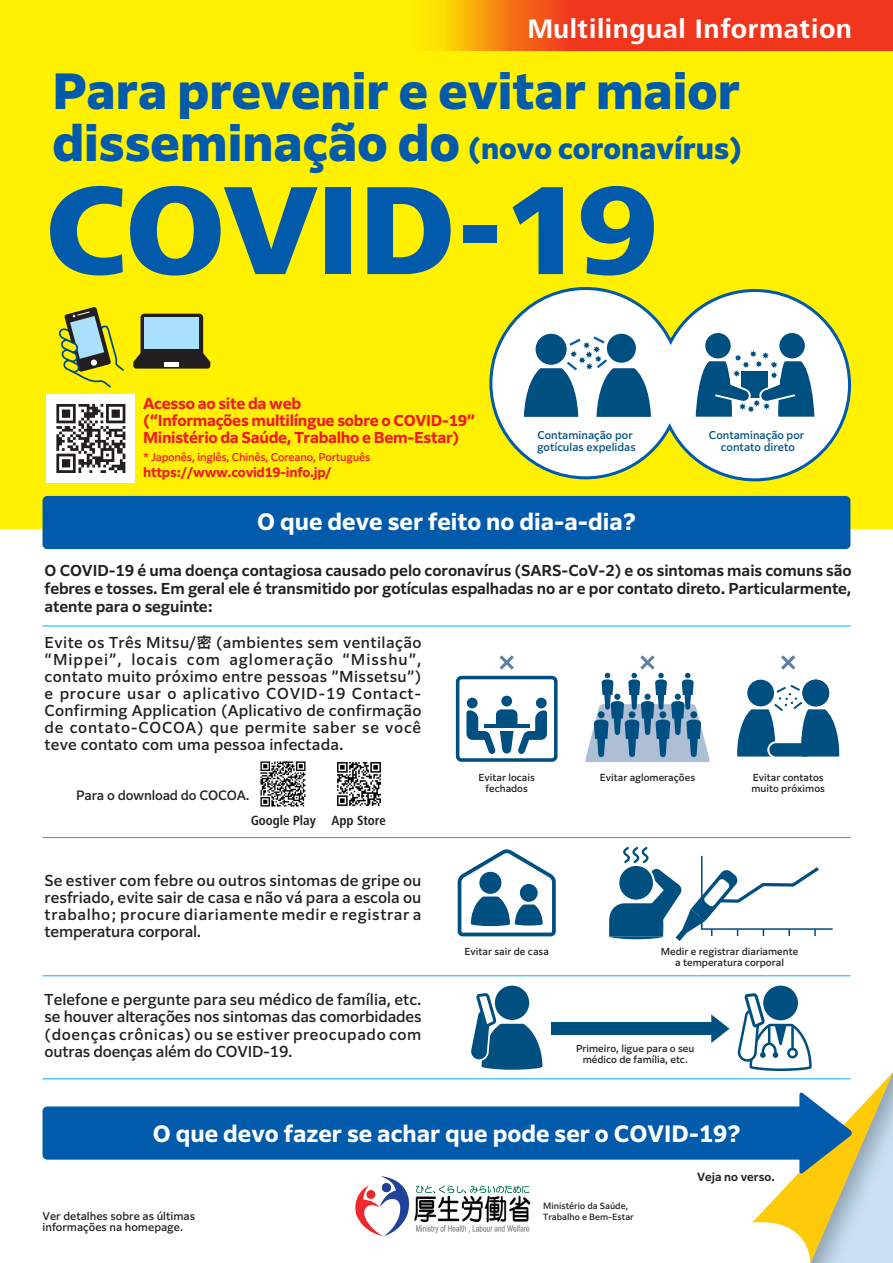
<style>
.page{position:relative;width:893px;height:1263px;background:#fff}
.page>*{position:absolute;margin:0;border:0;box-sizing:border-box;transform-origin:0 0}
.t1{font:800 130.2px "Frutiger Next LT";color:#015aaa}
.t2{font:800 47.85px/51.4px "Clarimo UDPE";color:#015aaa}
.t3{font:800 28.05px "Clarimo UDPE";color:#015aaa}
.t4{font:700 27.6px "Frutiger Next LT";letter-spacing:.02em;color:#fff}
.t5{font:700 22.35px "Clarimo UDPE";color:#fff}
.t6{font:500 14.85px/17px "Clarimo UDPE";letter-spacing:.01em;color:#231f20;text-align:justify}
.t7{font:600 14.85px/18px "Clarimo UDPE";letter-spacing:-.01em;color:#231f20;text-align:justify}
.t8{font:700 14.85px/17px "Clarimo UDPE";letter-spacing:-.02em;color:#ee1d23}
.t9{font:700 condensed 13.8px "Frutiger Next LT";color:#231f20}
.t10{font:700 12.75px "Clarimo UDPE";letter-spacing:-.02em;color:#ee1d23}
.t11{font:500 12.75px "Clarimo UDPE";letter-spacing:-.015em;color:#231f20}
.t12{font:600 11.1px "Clarimo UDPE";color:#231f20}
.t13{font:500 10.65px/12.8px "Clarimo UDPE";color:#004f81}
.t14{font:500 10.65px/11.7px "Clarimo UDPE";color:#231f20}
.t15{font:500 10.65px "Clarimo UDPE";letter-spacing:-.02em;color:#ee1d23}
.t16{font:500 9.6px/10.6px "Clarimo UDPE";color:#231f20;text-align:center}
.t17{font:500 8.55px/10.6px "Clarimo UDPE";color:#231f20}
.s1{font-family:"Hira Kaku Std N W6";font-weight:400}
</style>
<div class="page">
<div style="left:0;top:0;width:893px;height:529px;background:#fff101"></div>
<div style="left:141px;top:314px;width:62px;height:42px;background:#231f20;border-radius:4px"></div>
<svg style="left:133px;top:351px;width:77px;height:18px"></svg>
<div style="left:144px;top:318px;width:55px;height:31px;background:#aae0f9"></div>
<hr style="left:165px;top:362px;width:14px;height:4px;background:#fff">
<svg style="left:58px;top:307px;width:66px;height:81px"></svg>
<svg style="left:355px;top:1176px;width:55px;height:60px"></svg>
<svg style="left:416px;top:1185px;width:113px;height:8px"></svg>
<img style="left:414px;top:1194px;width:117px;height:40px">
<img style="left:260px;top:761px;width:46px;height:46px">
<img style="left:337px;top:762px;width:44px;height:44px">
<svg style="left:428px;top:0;width:465px;height:51px;background:#f25119"></svg>
<div style="left:43px;top:496px;width:807px;height:53px;background:#015aaa;border-radius:5px"></div>
<div style="left:43px;top:1106px;width:769px;height:53px;background:#015aaa;border-radius:5px"></div>
<hr style="left:43px;top:626px;width:807px;height:1px;background:#00aeef">
<hr style="left:43px;top:837px;width:807px;height:1px;background:#00aeef">
<hr style="left:43px;top:975px;width:807px;height:1px;background:#00aeef">
<hr style="left:43px;top:1078px;width:807px;height:1px;background:#00aeef">
<div style="left:47px;top:394px;width:88px;height:89px;background:#fff"></div>
<svg style="left:56px;top:404px;width:69px;height:69px"></svg>
<div style="left:551px;top:1023px;width:166px;height:12px;background:#004f81"></div>
<svg style="left:711px;top:1014px;width:18px;height:29px"></svg>
<svg style="left:763px;top:985px;width:35px;height:35px"></svg>
<svg style="left:739px;top:989px;width:154px;height:274px"></svg>
<div style="left:495px;top:985px;width:34px;height:35px;background:#004f81;border-radius:50%"></div>
<svg style="left:468px;top:993px;width:74px;height:87px"></svg>
<svg style="left:458px;top:849px;width:98px;height:87px"></svg>
<div style="left:520px;top:884px;width:18px;height:18px;background:#004f81;border-radius:50%"></div>
<svg style="left:609px;top:847px;width:224px;height:94px"></svg>
<svg style="left:499px;top:655px;width:15px;height:15px"></svg>
<svg style="left:781px;top:655px;width:15px;height:15px"></svg>
<div style="left:456px;top:676px;width:102px;height:86px;border:4px solid #004f81;border-radius:4px"></div>
<div style="left:467px;top:698px;width:11px;height:10px;background:#004f81;border-radius:50%"></div>
<div style="left:536px;top:698px;width:11px;height:10px;background:#004f81;border-radius:50%"></div>
<div style="left:501px;top:696px;width:11px;height:10px;background:#004f81;border-radius:50%"></div>
<svg style="left:466px;top:709px;width:81px;height:45px"></svg>
<svg style="left:585px;top:655px;width:125px;height:107px"></svg>
<div style="left:747px;top:680px;width:27px;height:26px;background:#004f81;border-radius:50%"></div>
<div style="left:802px;top:680px;width:27px;height:26px;background:#004f81;border-radius:50%"></div>
<svg style="left:737px;top:683px;width:103px;height:74px"></svg>
<svg style="left:489px;top:287px;width:363px;height:195px"></svg>
<svg style="left:524px;top:334px;width:127px;height:83px;background:#6e9bb7"></svg>
<div style="left:779px;top:333px;width:26px;height:25px;background:#004f81;border-radius:50%"></div>
<div style="left:705px;top:333px;width:26px;height:25px;background:#004f81;border-radius:50%"></div>
<svg style="left:696px;top:351px;width:118px;height:66px;background:#6393b1"></svg>
<h3 class="t4" style="left:527px;top:13px;width:326px">Multilingual Information</h3>
<h2 class="t2" style="left:52px;top:63px;width:689px">Para prevenir e evitar maior disseminação do</h2>
<h1 class="t1" style="left:46px;top:157px;width:614px">COVID-19</h1>
<h3 class="t3" style="left:468px;top:125px;width:276px">(novo coronavírus)</h3>
<p class="t8" style="left:143px;top:394px;width:334px">Acesso ao site da web<br>(“Informações multilíngue sobre o COVID-19”<br>Ministério da Saúde, Trabalho e Bem-Estar)</p>
<p class="t15" style="left:143px;top:449px;width:229px">* Japonês, inglês, Chinês, Coreano, Português</p>
<p class="t10" style="left:143px;top:462px;width:190px">https://www.covid19-info.jp/</p>
<p class="t13" style="left:537px;top:428px;width:100px">Contaminação por gotículas expelidas</p>
<p class="t13" style="left:709px;top:428px;width:97px;text-align:center">Contaminação por contato direto</p>
<h3 class="t5" style="left:257px;top:504px;width:380px">O que deve ser feito no dia-a-dia?</h3>
<p class="t7" style="left:45px;top:561px;width:809px">O COVID-19 é uma doença contagiosa causado pelo coronavírus (SARS-CoV-2) e os sintomas mais comuns são febres e tosses. Em geral ele é transmitido por gotículas espalhadas no ar e por contato direto. Particularmente, atente para o seguinte:</p>
<p class="t6" style="left:45px;top:633px;width:378px">Evite os Três Mitsu/<span class="s1">密</span> (ambientes sem ventilação “Mippei”, locais com aglomeração “Misshu”, contato muito próximo entre pessoas ”Missetsu”) e procure usar o aplicativo COVID-19 Contact-Confirming Application (Aplicativo de confirmação de contato-COCOA) que permite saber se você teve contato com uma pessoa infectada.</p>
<p class="t11" style="left:76px;top:785px;width:175px">Para o download do COCOA.</p>
<p class="t9" style="left:251px;top:812px;width:137px">Google Play App Store</p>
<p class="t6" style="left:45px;top:871px;width:378px">Se estiver com febre ou outros sintomas de gripe ou resfriado, evite sair de casa e não vá para a escola ou trabalho; procure diariamente medir e registrar a temperatura corporal.</p>
<p class="t6" style="left:45px;top:990px;width:378px">Telefone e pergunte para seu médico de família, etc. se houver alterações nos sintomas das comorbidades (doenças crônicas) ou se estiver preocupado com outras doenças além do COVID-19.</p>
<p class="t16" style="left:478px;top:771px;width:58px">Evitar locais fechados</p>
<p class="t16" style="left:600px;top:771px;width:97px">Evitar aglomerações</p>
<p class="t16" style="left:751px;top:771px;width:75px;text-align:left">Evitar contatos muito próximos</p>
<p class="t16" style="left:465px;top:946px;width:86px">Evitar sair de casa</p>
<p class="t16" style="left:661px;top:946px;width:139px">Medir e registrar diariamente a temperatura corporal</p>
<p class="t16" style="left:576px;top:1042px;width:120px">Primeiro, ligue para o seu médico de família, etc.</p>
<h3 class="t5" style="left:153px;top:1115px;width:589px">O que devo fazer se achar que pode ser o COVID-19?</h3>
<p class="t12" style="left:697px;top:1168px;width:79px">Veja no verso.</p>
<p class="t14" style="left:43px;top:1209px;width:154px">Ver detalhes sobre as últimas informações na homepage.</p>
<p class="t17" style="left:543px;top:1200px;width:92px">Ministério da Saúde,<br>Trabalho e Bem-Estar</p>
</div>
